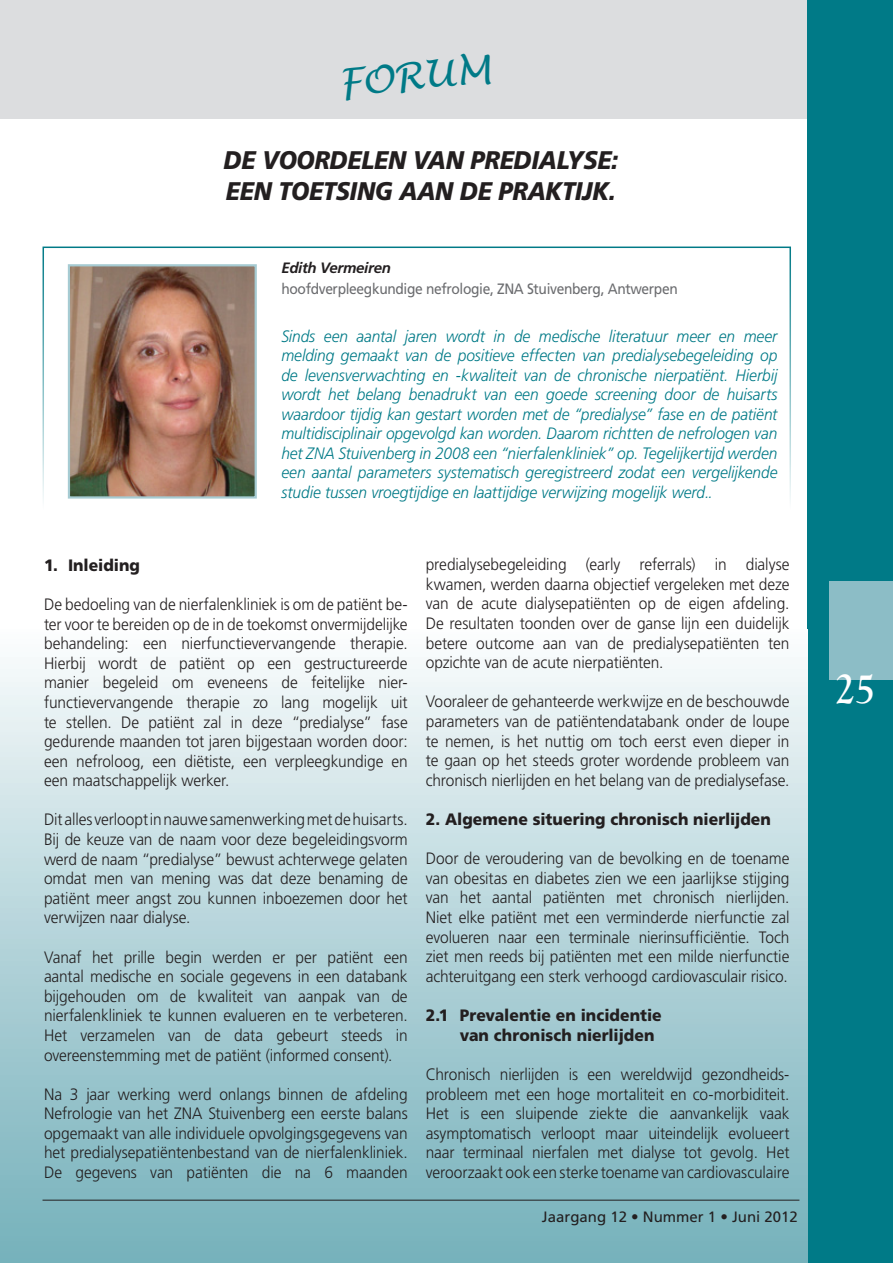
<style>
.page{position:relative;width:893px;height:1263px;background:#fff}
.page>*{position:absolute;margin:0;border:0;box-sizing:border-box;transform-origin:0 0}
.t1{font:700 45px "Goudy Old Style T";color:#fff;scale:.9 1}
.t2{font:italic 37.65px "Lucida Handwriting";color:#007a87}
.t3{font:italic 900 25.5px/30.6px "Frutiger LT";letter-spacing:-.01em;color:#231f20;scale:.91 1}
.t4{font:300 16.5px/19.6px "Frutiger LT";letter-spacing:-.005em;color:#231f20;text-align:justify;scale:.94 1}
.t5{font:italic 300 16.5px/19.5px "Frutiger LT";letter-spacing:-.005em;color:#007a87;text-align:justify;scale:.94 1}
.t6{font:900 16.5px/19.6px "Frutiger LT";color:#231f20;scale:.95 1}
.t7{font:15px "Frutiger LT";letter-spacing:-.025em;color:#6c6d70;scale:.92 1}
.t8{font:15px "Frutiger LT";color:#231f20}
.t9{font:italic 700 15px "Frutiger LT";letter-spacing:-.02em;color:#231f20}
</style>
<div class="page">
<div style="left:0;top:0;width:893px;height:119px;background:#dcdddf"></div>
<div style="left:808px;top:0;width:85px;height:1263px;background:#007a87"></div>
<div style="left:829px;top:581px;width:64px;height:98px;background:#8cbdc6"></div>
<div style="left:0;top:629px;width:808px;height:634px;background:linear-gradient(to bottom,#f9fbfc,#72aeb9)"></div>
<hr style="left:43px;top:1200px;width:756px;height:1px;background:#231f20">
<img style="left:71px;top:267px;width:183px;height:229px">
<div style="left:68px;top:264px;width:189px;height:235px;border:2px solid #a6cbd2"></div>
<h2 class="t2" style="left:336px;top:60px;width:154px;rotate:-5deg">FORUM</h2>
<h3 class="t3" style="left:224px;top:145px;width:435px">DE VOORDELEN VAN PREDIALYSE:<br>EEN TOETSING AAN DE PRAKTIJK.</h3>
<p class="t9" style="left:281px;top:259px;width:111px">Edith Vermeiren</p>
<p class="t7" style="left:281px;top:280px;width:432px">hoofdverpleegkundige nefrologie, ZNA Stuivenberg, Antwerpen</p>
<p class="t5" style="left:281px;top:326px;width:529px">Sinds een aantal jaren wordt in de medische literatuur meer en meer melding gemaakt van de positieve effecten van predialysebegeleiding op de levensverwachting en -kwaliteit van de chronische nierpatiënt. Hierbij wordt het belang benadrukt van een goede screening door de huisarts waardoor tijdig kan gestart worden met de “predialyse” fase en de patiënt multidisciplinair opgevolgd kan worden. Daarom richtten de nefrologen van het ZNA Stuivenberg in 2008 een “nierfalenkliniek” op. Tegelijkertijd werden een aantal parameters systematisch geregistreerd zodat een vergelijkende studie tussen vroegtijdige en laattijdige verwijzing mogelijk werd..</p>
<p class="t6" style="left:44px;top:555px;width:102px">1. Inleiding</p>
<p class="t4" style="left:44px;top:595px;width:388px">De bedoeling van de nierfalenkliniek is om de patiënt be&shy;ter voor te bereiden op de in de toekomst onvermijdelijke behandeling: een nierfunctievervangende therapie.<br>Hierbij wordt de patiënt op een gestructureerde manier begeleid om eveneens de feitelijke nier&shy;functievervangende therapie zo lang mogelijk uit te stellen. De patiënt zal in deze “predialyse” fase gedurende maanden tot jaren bijgestaan worden door: een nefroloog, een diëtiste, een verpleegkundige en een maatschappelijk werker.</p>
<p class="t4" style="left:44px;top:810px;width:388px">Dit alles verloopt in nauwe samenwerking met de huisarts.<br>Bij de keuze van de naam voor deze begeleidingsvorm werd de naam “predialyse” bewust achterwege gelaten omdat men van mening was dat deze benaming de patiënt meer angst zou kunnen inboezemen door het verwijzen naar dialyse.</p>
<p class="t4" style="left:44px;top:947px;width:388px">Vanaf het prille begin werden er per patiënt een aantal medische en sociale gegevens in een databank bijgehouden om de kwaliteit van aanpak van de nierfalenkliniek te kunnen evalueren en te verbeteren.<br>Het verzamelen van de data gebeurt steeds in overeenstemming met de patiënt (informed consent).</p>
<p class="t4" style="left:44px;top:1084px;width:388px">Na 3 jaar werking werd onlangs binnen de afdeling Nefrologie van het ZNA Stuivenberg een eerste balans opgemaakt van alle individuele opvolgingsgegevens van het predialysepatiëntenbestand van de nierfalenkliniek.<br>De gegevens van patiënten die na 6 maanden</p>
<p class="t4" style="left:426px;top:555px;width:388px">predialysebegeleiding (early referrals) in dialyse kwamen, werden daarna objectief vergeleken met deze van de acute dialysepatiënten op de eigen afdeling.<br>De resultaten toonden over de ganse lijn een duidelijk betere outcome aan van de predialysepatiënten ten opzichte van de acute nierpatiënten.</p>
<p class="t4" style="left:426px;top:692px;width:388px">Vooraleer de gehanteerde werkwijze en de beschouwde parameters van de patiëntendatabank onder de loupe te nemen, is het nuttig om toch eerst even dieper in te gaan op het steeds groter wordende probleem van chronisch nierlijden en het belang van de predialysefase.</p>
<p class="t6" style="left:426px;top:809px;width:365px">2. Algemene situering chronisch nierlijden</p>
<p class="t4" style="left:426px;top:849px;width:388px">Door de veroudering van de bevolking en de toename van obesitas en diabetes zien we een jaarlijkse stijging van het aantal patiënten met chronisch nierlijden.<br>Niet elke patiënt met een verminderde nierfunctie zal evolueren naar een terminale nierinsufficiëntie. Toch ziet men reeds bij patiënten met een milde nierfunctie achteruitgang een sterk verhoogd cardiovasculair risico.</p>
<p class="t6" style="left:460px;top:1005px;width:214px;text-indent:-34px">2.1 Prevalentie en incidentie van chronisch nierlijden</p>
<p class="t4" style="left:426px;top:1064px;width:388px">Chronisch nierlijden is een wereldwijd gezondheids&shy;probleem met een hoge mortaliteit en co-morbiditeit.<br>Het is een sluipende ziekte die aanvankelijk vaak asymptomatisch verloopt maar uiteindelijk evolueert naar terminaal nierfalen met dialyse tot gevolg. Het veroorzaakt ook een sterke toename van cardiovasculaire</p>
<p class="t8" style="left:542px;top:1208px;width:257px">Jaargang 12 • Nummer 1 • Juni 2012</p>
<h1 class="t1" style="left:835px;top:663px;width:46px">25</h1>
</div>
